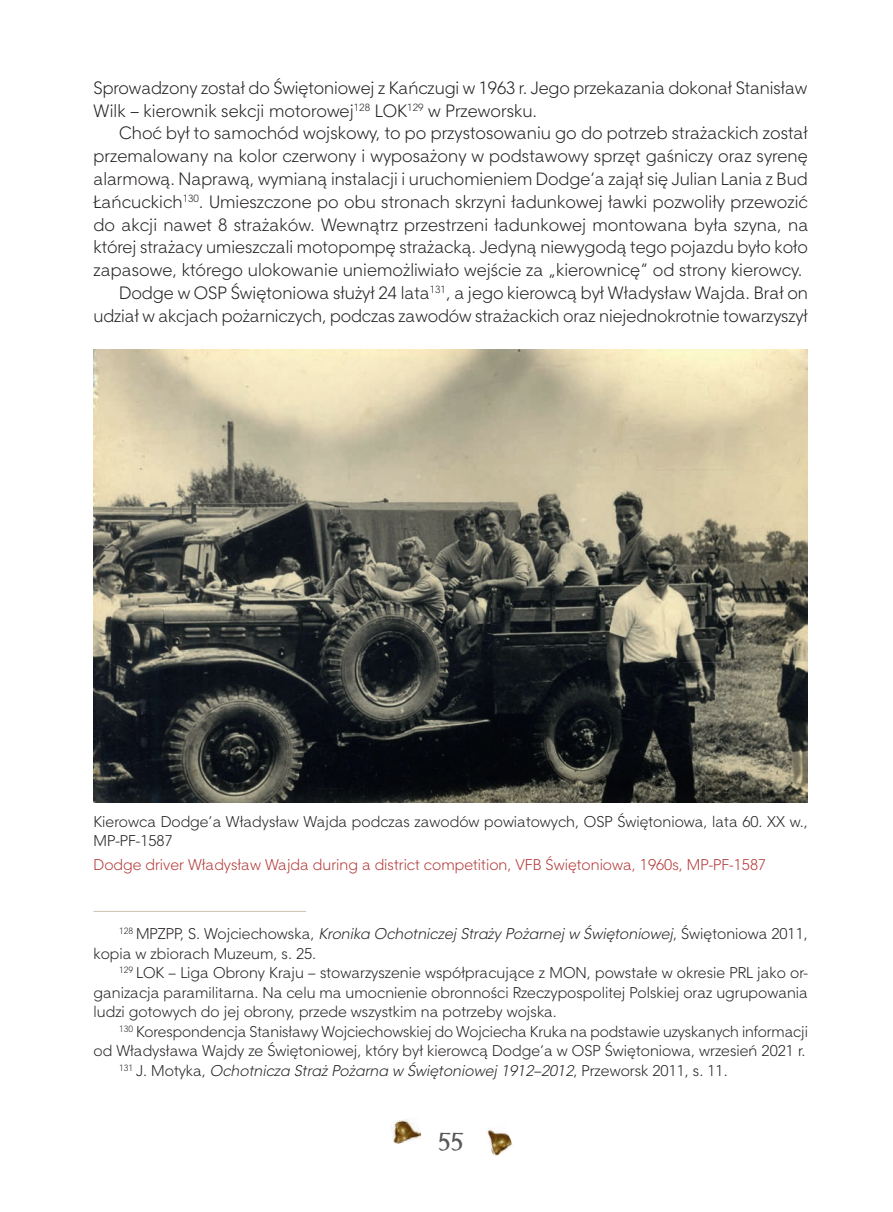
<style>
.page{position:relative;width:893px;height:1212px;background:#fff}
.page>*{position:absolute;margin:0;border:0;box-sizing:border-box;transform-origin:0 0}
.t1{font:27px "Troya TTEFN";color:#57585a}
.t2{font:17.25px/22.8px "Straight EFN";color:#231f20}
.t3{font:15px/19.5px "Straight EFN";color:#231f20}
.t4{font:15px "Straight EFN";color:#b23736}
.t5{font:italic 15px "Straight EFN";color:#231f20}
.s1{font-style:italic}
.s2{font-style:normal}
</style>
<div class="page">
<img style="left:487px;top:1130px;width:26px;height:26px">
<img style="left:392px;top:1119px;width:30px;height:25px">
<hr style="left:94px;top:911px;width:212px;height:1px;background:#cdc1af">
<img style="left:94px;top:350px;width:714px;height:452px">
<p class="t2" style="left:94px;top:76px;width:715px">Sprowadzony został do Świętoniowej z Kańczugi w 1963 r. Jego przekazania dokonał Stanisław<br>Wilk – kierownik sekcji motorowej<sup>128</sup> LOK<sup>129</sup> w Przeworsku.</p>
<p class="t2" style="left:119px;top:122px;width:690px">Choć był to samochód wojskowy, to po przystosowaniu go do potrzeb strażackich został</p>
<p class="t2" style="left:94px;top:145px;width:716px">przemalowany na kolor czerwony i wyposażony w podstawowy sprzęt gaśniczy oraz syrenę</p>
<p class="t2" style="left:94px;top:167px;width:716px">alarmową. Naprawą, wymianą instalacji i uruchomieniem Dodge’a zajął się Julian Lania z Bud</p>
<p class="t2" style="left:94px;top:190px;width:716px">Łańcuckich<sup>130</sup>. Umieszczone po obu stronach skrzyni ładunkowej ławki pozwoliły przewozić</p>
<p class="t2" style="left:94px;top:213px;width:716px">do akcji nawet 8 strażaków. Wewnątrz przestrzeni ładunkowej montowana była szyna, na</p>
<p class="t2" style="left:94px;top:236px;width:716px">której strażacy umieszczali motopompę strażacką. Jedyną niewygodą tego pojazdu było koło</p>
<p class="t2" style="left:94px;top:259px;width:710px">zapasowe, którego ulokowanie uniemożliwiało wejście za „kierownicę” od strony kierowcy.</p>
<p class="t2" style="left:119px;top:281px;width:690px">Dodge w OSP Świętoniowa służył 24 lata<sup>131</sup>, a jego kierowcą był Władysław Wajda. Brał on</p>
<p class="t2" style="left:94px;top:304px;width:716px">udział w akcjach pożarniczych, podczas zawodów strażackich oraz niejednokrotnie towarzyszył</p>
<p class="t3" style="left:94px;top:811px;width:716px">Kierowca Dodge’a Władysław Wajda podczas zawodów powiatowych, OSP Świętoniowa, lata 60. XX w.,<br>MP-PF-1587</p>
<p class="t4" style="left:94px;top:855px;width:674px">Dodge driver Władysław Wajda during a district competition, VFB Świętoniowa, 1960s, MP-PF-1587</p>
<p class="t3" style="left:94px;top:924px;width:716px;text-indent:26px"><sup>128</sup> MPZPP, S. Wojciechowska, <span class="s1">Kronika Ochotniczej Straży Pożarnej w Świętoniowej</span>, Świętoniowa 2011, kopia w zbiorach Muzeum, s. 25.</p>
<p class="t3" style="left:94px;top:963px;width:716px;text-align:justify;text-indent:26px"><sup>129</sup> LOK – Liga Obrony Kraju – stowarzyszenie współpracujące z MON, powstałe w okresie PRL jako or&shy;ganizacja paramilitarna. Na celu ma umocnienie obronności Rzeczypospolitej Polskiej oraz ugrupowania ludzi gotowych do jej obrony, przede wszystkim na potrzeby wojska.</p>
<p class="t3" style="left:119px;top:1022px;width:690px"><sup>130</sup> Korespondencja Stanisławy Wojciechowskiej do Wojciecha Kruka na podstawie uzyskanych informacji</p>
<p class="t3" style="left:94px;top:1041px;width:713px">od Władysława Wajdy ze Świętoniowej, który był kierowcą Dodge’a w OSP Świętoniowa, wrzesień 2021 r.</p>
<p class="t5" style="left:119px;top:1062px;width:610px"><sup>131</sup> <span class="s2">J. Motyka,</span> Ochotnicza Straż Pożarna w Świętoniowej 1912–2012<span class="s2">, Przeworsk 2011, s. 11.</span></p>
<h1 class="t1" style="left:438px;top:1119px;width:27px">55</h1>
</div>
